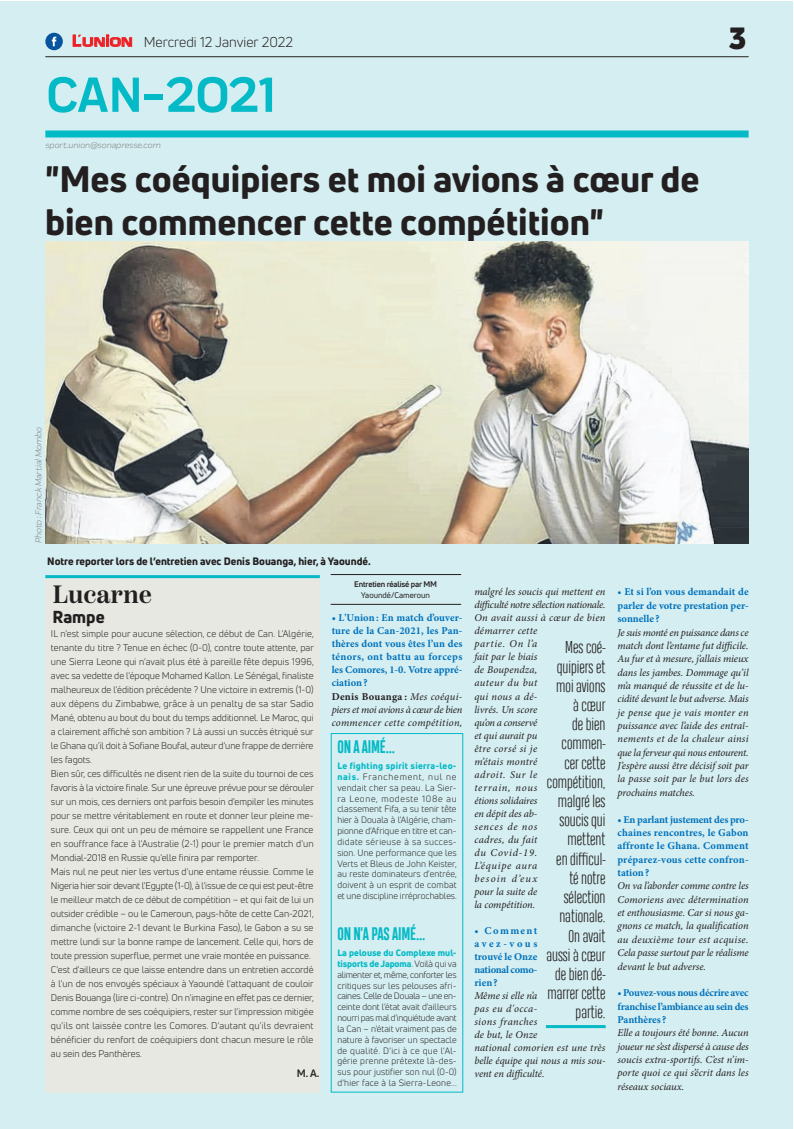
<style>
.page{position:relative;width:794px;height:1129px;background:#fff}
.page>*{position:absolute;margin:0;border:0;box-sizing:border-box;transform-origin:0 0}
.t1{font:700 51px "Praktika";color:#03bac6}
.t2{font:800 36px/43.2px "Uni Neue";color:#231f20}
.t3{font:900 30px "Uni Neue";color:#231f20}
.t4{font:600 25px "Scotch Deck";color:#231f20}
.t5{font:700 17px "Heading Compressed Pro";letter-spacing:-.01em;color:#03bac6}
.t6{font:800 17px "Uni Neue";color:#231f20}
.t7{font:300 16px/19.2px "Heading Compressed Pro";color:#231f20;text-align:right}
.t8{font:14px "Uni Neue";color:#231f20}
.t9{font:italic 10.5px/13px "Minion Pro";color:#231f20;text-align:justify}
.t10{font:700 10.5px/13px "Minion Pro";letter-spacing:.005em;color:#0072bc;text-align:justify}
.t11{font:800 10.5px "Uni Neue";color:#231f20}
.t12{font:700 10.5px "Uni Neue";color:#231f20}
.t13{font:9.5px/14px "Uni Neue";color:#231f20}
.t14{font:9px/10.8px "Uni Neue";letter-spacing:.015em;color:#231f20;text-align:justify}
.t15{font:italic 9px "Praktika";color:#818386}
.t16{font:700 8px "Uni Neue";letter-spacing:-.02em;color:#231f20}
.t17{font:8px "Uni Neue";color:#231f20}
.s1{font-family:"Eurostile";font-weight:600;font-size:15px;color:#ee1d23}
.s2{font-family:"Eurostile";font-weight:600;font-size:11.4px;color:#ee1d23}
.s3{color:#231f20}
.s4{font-weight:400;font-style:italic;color:#231f20}
.s5{font-weight:800;color:#03bac6}
.s6{font-weight:400}
</style>
<div class="page">
<div style="left:0;top:1px;width:793px;height:1127px;background:#d5eef1"></div>
<hr style="left:45px;top:56px;width:703px;height:1px;background:#231f20">
<div style="left:45px;top:130px;width:703px;height:7px;background:#03bac6"></div>
<svg style="left:72px;top:34px;width:60px;height:13px"></svg>
<div style="left:45px;top:33px;width:18px;height:17px;background:#08549e;border-radius:50%"></div>
<svg style="left:52px;top:37px;width:4px;height:9px"></svg>
<div style="left:45px;top:578px;width:275px;height:513px;background:#e7e8e2"></div>
<hr style="left:45px;top:575px;width:275px;height:3px;background:#03bac6">
<hr style="left:331px;top:603px;width:130px;height:1px;background:#231f20">
<hr style="left:331px;top:574px;width:130px;height:1px;background:#231f20">
<hr style="left:546px;top:1024px;width:59px;height:3px;background:#03bac6">
<img style="left:45px;top:242px;width:703px;height:301px">
<h3 class="t8" style="left:72px;top:33px;width:223px"><span class="s1">L</span><span class="s2">UNION</span> Mercredi 12 Janvier 2022</h3>
<h1 class="t1" style="left:46px;top:54px;width:231px">CAN-2021</h1>
<p class="t15" style="left:45px;top:139px;width:117px">sport.union@sonapresse.com</p>
<h2 class="t2" style="left:45px;top:156px;width:656px">"Mes coéquipiers et moi avions à cœur de bien commencer cette compétition"</h2>
<h3 class="t3" style="left:729px;top:17px;width:19px">3</h3>
<p class="t15" style="left:32px;top:543px;width:118px;rotate:-90deg">Photo : Franck Martial Mombo</p>
<p class="t11" style="left:47px;top:554px;width:325px">Notre reporter lors de l’entretien avec Denis Bouanga, hier, à Yaoundé.</p>
<h3 class="t4" style="left:52px;top:580px;width:101px">Lucarne</h3>
<h3 class="t6" style="left:52px;top:605px;width:54px">Rampe</h3>
<p class="t13" style="left:51px;top:626px;width:264px">IL n'est simple pour aucune sélection, ce début de Can. L'Algérie, tenante du titre ? Tenue en échec (0-0), contre toute attente, par une Sierra Leone qui n'avait plus été à pareille fête depuis 1996, avec sa vedette de l'époque Mohamed Kallon. Le Sénégal, finaliste malheureux de l'édition précédente ? Une victoire in extremis (1-0) aux dépens du Zimbabwe, grâce à un penalty de sa star Sadio Mané, obtenu au bout du bout du temps additionnel. Le Maroc, qui a clairement affiché son ambition ? Là aussi un succès étriqué sur le Ghana qu'il doit à Sofiane Boufal, auteur d'une frappe de derrière les fagots.<br>Bien sûr, ces difficultés ne disent rien de la suite du tournoi de ces favoris à la victoire finale. Sur une épreuve prévue pour se dérouler sur un mois, ces derniers ont parfois besoin d'empiler les minutes pour se mettre véritablement en route et donner leur pleine me&shy;sure. Ceux qui ont un peu de mémoire se rappellent une France en souffrance face à l'Australie (2-1) pour le premier match d'un Mondial-2018 en Russie qu'elle finira par remporter.<br>Mais nul ne peut nier les vertus d'une entame réussie. Comme le Nigeria hier soir devant l'Egypte (1-0), à l'issue de ce qui est peut-être le meilleur match de ce début de compétition – et qui fait de lui un outsider crédible – ou le Cameroun, pays-hôte de cette Can-2021, dimanche (victoire 2-1 devant le Burkina Faso), le Gabon a su se mettre lundi sur la bonne rampe de lancement. Celle qui, hors de toute pression superflue, permet une vraie montée en puissance.<br>C'est d'ailleurs ce que laisse entendre dans un entretien accordé à l'un de nos envoyés spéciaux à Yaoundé l'attaquant de couloir Denis Bouanga (lire ci-contre). On n'imagine en effet pas ce dernier, comme nombre de ses coéquipiers, rester sur l'impression mitigée qu'ils ont laissée contre les Comores. D'autant qu'ils devraient bénéficier du renfort de coéquipiers dont chacun mesure le rôle au sein des Panthères.</p>
<p class="t12" style="left:297px;top:1066px;width:24px">M. A.</p>
<p class="t16" style="left:354px;top:579px;width:84px">Entretien réalisé par MM</p>
<p class="t17" style="left:361px;top:590px;width:70px">Yaoundé/Cameroun</p>
<p class="t9" style="left:474px;top:585px;width:133px;text-align:left">malgré les soucis qui mettent en difficulté notre sélection nationale.<br>On avait aussi à cœur de bien démarrer cette<br>partie. On l’a<br>fait par le biais<br>de Boupendza,<br>auteur du but<br>qui nous a dé-<br>livrés. Un score<br>qu’on a conservé<br>et qui aurait pu<br>être corsé si je<br>m’étais montré<br>adroit. Sur le<br>terrain, nous<br>étions solidaires<br>en dépit des ab-<br>sences de nos<br>cadres, du fait<br>du Covid-19.<br>L’équipe aura<br>besoin d’eux<br>pour la suite de<br>la compétition.</p>
<p class="t10" style="left:474px;top:923px;width:64px">• Comment avez-vous trouvé le Onze national como&shy;rien?</p>
<p class="t9" style="left:474px;top:988px;width:133px;text-align:left">Même si elle n’a<br>pas eu d'occa-<br>sions franches<br>de but, le Onze<br>national comorien est une très belle équipe qui nous a mis sou&shy;vent en difficulté.</p>
<p class="t10" style="left:332px;top:611px;width:132px;text-align:left">• L'Union: En match d’ouver&shy;ture de la Can-2021, les Pan&shy;thères dont vous êtes l’un des ténors, ont battu au forceps les Comores, 1-0. Votre appré&shy;ciation?<br><span class="s3">Denis Bouanga :</span> <span class="s4">Mes coéqui&shy;piers et moi avions à cœur de bien commencer cette compétition,</span></p>
<h3 class="t7" style="left:546px;top:639px;width:61px">Mes coé&shy;quipiers et moi avions<br>à cœur<br>de bien commen&shy;cer cette compétition, malgré les soucis qui mettent<br>en difficul&shy;té notre sélection nationale.<br>On avait aussi à cœur de bien dé&shy;marrer cette partie.</h3>
<h3 class="t5" style="left:337px;top:736px;width:59px">ON A AIMÉ...</h3>
<p class="t14" style="left:337px;top:760px;width:121px"><span class="s5">Le fighting spirit sierra-leo&shy;nais.</span> Franchement, nul ne vendait cher sa peau. La Sier&shy;ra Leone, modeste 108e au classement Fifa, a su tenir tête hier à Douala à l'Algérie, cham&shy;pionne d'Afrique en titre et can&shy;didate sérieuse à sa succes&shy;sion. Une performance que les Verts et Bleus de John Keister, au reste dominateurs d'entrée, doivent à un esprit de combat et une discipline irréprochables.</p>
<h3 class="t5" style="left:337px;top:923px;width:89px">ON N'A PAS AIMÉ...</h3>
<p class="t14" style="left:337px;top:947px;width:121px"><span class="s5">La pelouse du Complexe mul&shy;tisports de Japoma</span>. Voilà qui va alimenter et, même, conforter les critiques sur les pelouses afri&shy;caines. Celle de Douala – une en&shy;ceinte dont l'état avait d'ailleurs nourri pas mal d'inquiétude avant la Can – n'était vraiment pas de nature à favoriser un spectacle de qualité. D'ici à ce que l'Al&shy;gérie prenne prétexte là-des&shy;sus pour justifier son nul (0-0) d'hier face à la Sierra-Leone...</p>
<p class="t10" style="left:617px;top:585px;width:133px;line-height:13.4px"><span class="s6">•</span> Et si l’on vous demandait de parler de votre prestation per&shy;sonnelle ?</p>
<p class="t9" style="left:617px;top:625px;width:133px;line-height:13.4px">Je suis monté en puissance dans ce match dont l’entame fut difficile.<br>Au fur et à mesure, j’allais mieux dans les jambes. Dommage qu’il m’a manqué de réussite et de lu&shy;cidité devant le but adverse. Mais je pense que je vais monter en puissance avec l’aide des entraî&shy;nements et de la chaleur ainsi que la ferveur qui nous entourent.<br>J’espère aussi être décisif soit par la passe soit par le but lors des prochains matches.</p>
<p class="t10" style="left:617px;top:812px;width:133px;line-height:13.4px">• En parlant justement des pro&shy;chaines rencontres, le Gabon affronte le Ghana. Comment préparez-vous cette confron&shy;tation?</p>
<p class="t9" style="left:617px;top:879px;width:133px;line-height:13.4px">On va l’aborder comme contre les Comoriens avec détermination et enthousiasme. Car si nous ga&shy;gnons ce match, la qualification au deuxième tour est acquise.<br>Cela passe surtout par le réalisme devant le but adverse.</p>
<p class="t10" style="left:617px;top:985px;width:133px;line-height:13.4px">• Pouvez-vous nous décrire avec franchise l’ambiance au sein des Panthères?</p>
<p class="t9" style="left:617px;top:1026px;width:133px;line-height:13.4px">Elle a toujours été bonne. Aucun joueur ne s’est dispersé à cause des soucis extra-sportifs. C’est n’im&shy;porte quoi ce qui s’écrit dans les réseaux sociaux.</p>
</div>
